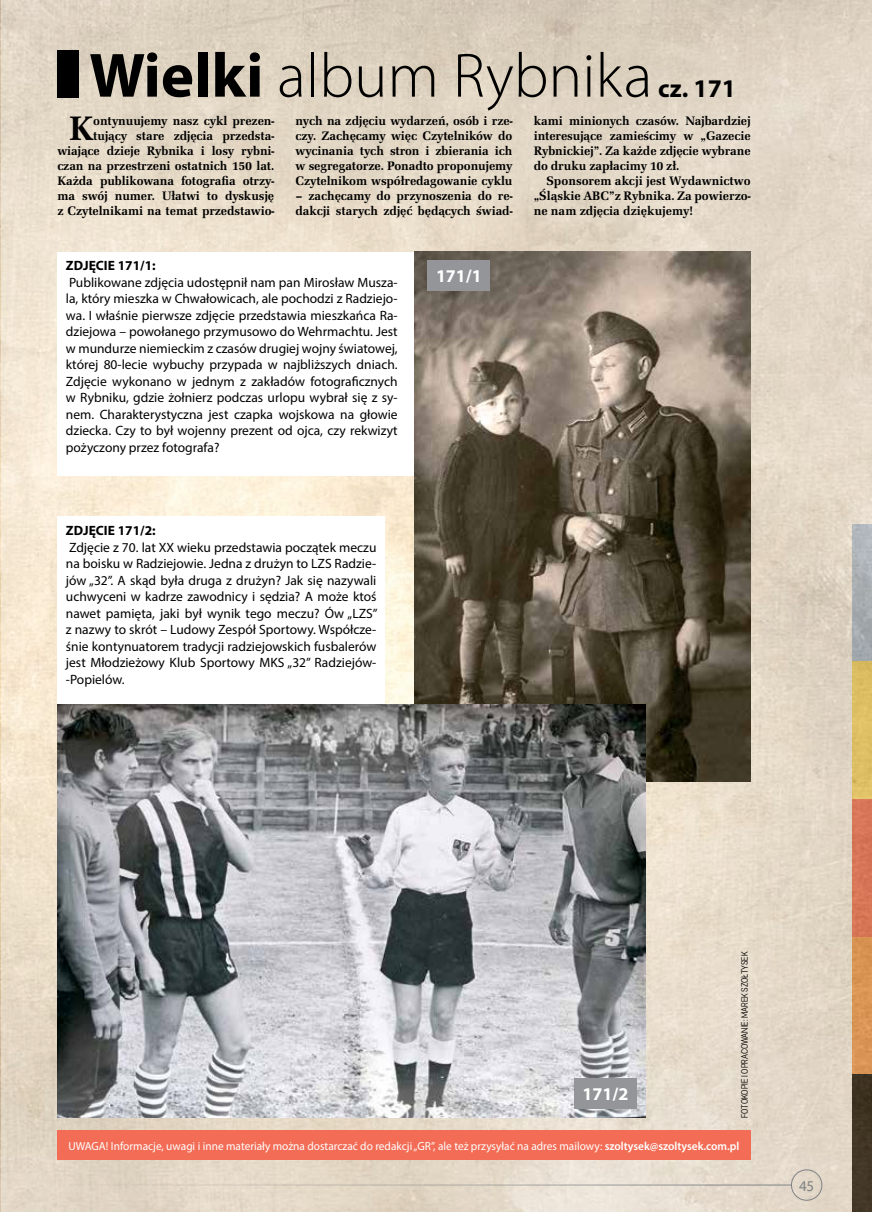
<style>
.page{position:relative;width:872px;height:1212px;background:#fff}
.page>*{position:absolute;margin:0;border:0;box-sizing:border-box;transform-origin:0 0}
.t1{font:300 63px "Myriad Pro";color:#000}
.t2{font:700 35.25px "URW Latino TOT";color:#000}
.t3{font:700 25.5px "Myriad Pro";color:#000}
.t4{font:700 18px "Myriad Pro";color:#fff}
.t5{font:15px "Myriad Pro";color:#808285}
.t6{font:13.5px/16.5px "Myriad Pro";color:#000;text-align:justify}
.t7{font:700 13.5px "Myriad Pro";color:#000}
.t8{font:700 12.75px/15px "URW Latino TOT";letter-spacing:-.01em;color:#000;text-align:justify}
.t9{font:11.7px "Myriad Pro";color:#fff}
.t10{font:300 9px "Favela";color:#000}
.s1{font-weight:700}
.s2{font-weight:600}
</style>
<div class="page">
<img style="left:0;top:0;width:872px;height:1212px">
<div style="left:57px;top:1130px;width:693px;height:30px;background:#f36c55"></div>
<div style="left:57px;top:50px;width:22px;height:48px;background:#000"></div>
<div style="left:57px;top:252px;width:358px;height:223px;background:#fff"></div>
<div style="left:57px;top:517px;width:328px;height:187px;background:#fff"></div>
<img style="left:415px;top:252px;width:335px;height:530px">
<img style="left:57px;top:704px;width:588px;height:414px">
<div style="left:427px;top:260px;width:63px;height:31px;background:#939598"></div>
<div style="left:574px;top:1078px;width:63px;height:31px;background:#939598"></div>
<div style="left:791px;top:1169px;width:31px;height:31px;border:1px solid #808285;border-radius:50%"></div>
<hr style="left:57px;top:1184px;width:734px;height:1px;background:#808285">
<h1 class="t1" style="left:89px;top:38px;width:564px"><span class="s1">Wielki</span> album Rybnika</h1>
<h3 class="t3" style="left:658px;top:71px;width:79px">cz. 171</h3>
<p class="t8" style="left:57px;top:113px;width:218px;text-align:right">ontynuujemy nasz cykl prezen&shy;tujący stare zdjęcia przedsta&shy;wiające dzieje Rybnika i losy rybni&shy;czan na przestrzeni ostatnich 150 lat.<br>Każda publikowana fotografia otrzy&shy;ma swój numer. Ułatwi to dyskusję z Czytelnikami na temat przedstawio-</p>
<p class="t8" style="left:295px;top:113px;width:218px">nych na zdjęciu wydarzeń, osób i rze&shy;czy. Zachęcamy więc Czytelników do wycinania tych stron i zbierania ich w segregatorze. Ponadto proponujemy Czytelnikom współredagowanie cyklu</p>
<h2 class="t2" style="left:69px;top:106px;width:26px">K</h2>
<p class="t8" style="left:295px;top:188px;width:218px">– zachęcamy do przynoszenia do re&shy;dakcji starych zdjęć będących świad-</p>
<p class="t7" style="left:66px;top:257px;width:91px">ZDJĘCIE 171/1:</p>
<p class="t6" style="left:66px;top:274px;width:333px">Publikowane zdjęcia udostępnił nam pan Mirosław Musza&shy;la, który mieszka w Chwałowicach, ale pochodzi z Radziejo&shy;wa. I właśnie pierwsze zdjęcie przedstawia mieszkańca Ra&shy;dziejowa – powołanego przymusowo do Wehrmachtu. Jest w mundurze niemieckim z czasów drugiej wojny światowej, której 80-lecie wybuchy przypada w najbliższych dniach.<br>Zdjęcie wykonano w jednym z zakładów fotograficznych w Rybniku, gdzie żołnierz podczas urlopu wybrał się z sy&shy;nem. Charakterystyczna jest czapka wojskowa na głowie dziecka. Czy to był wojenny prezent od ojca, czy rekwizyt pożyczony przez fotografa?</p>
<h3 class="t4" style="left:436px;top:264px;width:47px">171/1</h3>
<p class="t8" style="left:534px;top:113px;width:218px">kami minionych czasów. Najbardziej interesujące zamieścimy w „Gazecie Rybnickiej”. Za każde zdjęcie wybrane do druku zapłacimy 10 zł.</p>
<p class="t8" style="left:534px;top:173px;width:218px;text-indent:13px">Sponsorem akcji jest Wydawnictwo „Śląskie ABC”z Rybnika. Za powierzo&shy;ne nam zdjęcia dziękujemy!</p>
<p class="t7" style="left:66px;top:522px;width:91px">ZDJĘCIE 171/2:</p>
<p class="t6" style="left:66px;top:539px;width:313px">Zdjęcie z 70. lat XX wieku przedstawia początek meczu na boisku w Radziejowie. Jedna z drużyn to LZS Radzie&shy;jów „32”. A skąd była druga z drużyn? Jak się nazywali uchwyceni w kadrze zawodnicy i sędzia? A może ktoś nawet pamięta, jaki był wynik tego meczu? Ów „LZS” z nazwy to skrót – Ludowy Zespół Sportowy. Współcze&shy;śnie kontynuatorem tradycji radziejowskich fusbalerów jest Młodzieżowy Klub Sportowy MKS „32” Radziejów--Popielów.</p>
<h3 class="t4" style="left:582px;top:1082px;width:47px">171/2</h3>
<p class="t10" style="left:739px;top:1118px;width:168px;rotate:-90deg">FOTOKOPIE I OPRACOWANIE: MAREK SZOŁTYSEK</p>
<p class="t9" style="left:69px;top:1138px;width:672px">UWAGA! Informacje, uwagi i inne materiały można dostarczać do redakcji „GR”, ale też przysyłać na adres mailowy: <span class="s2">szoltysek@szoltysek.com.pl</span></p>
<p class="t5" style="left:799px;top:1176px;width:17px">45</p>
</div>
